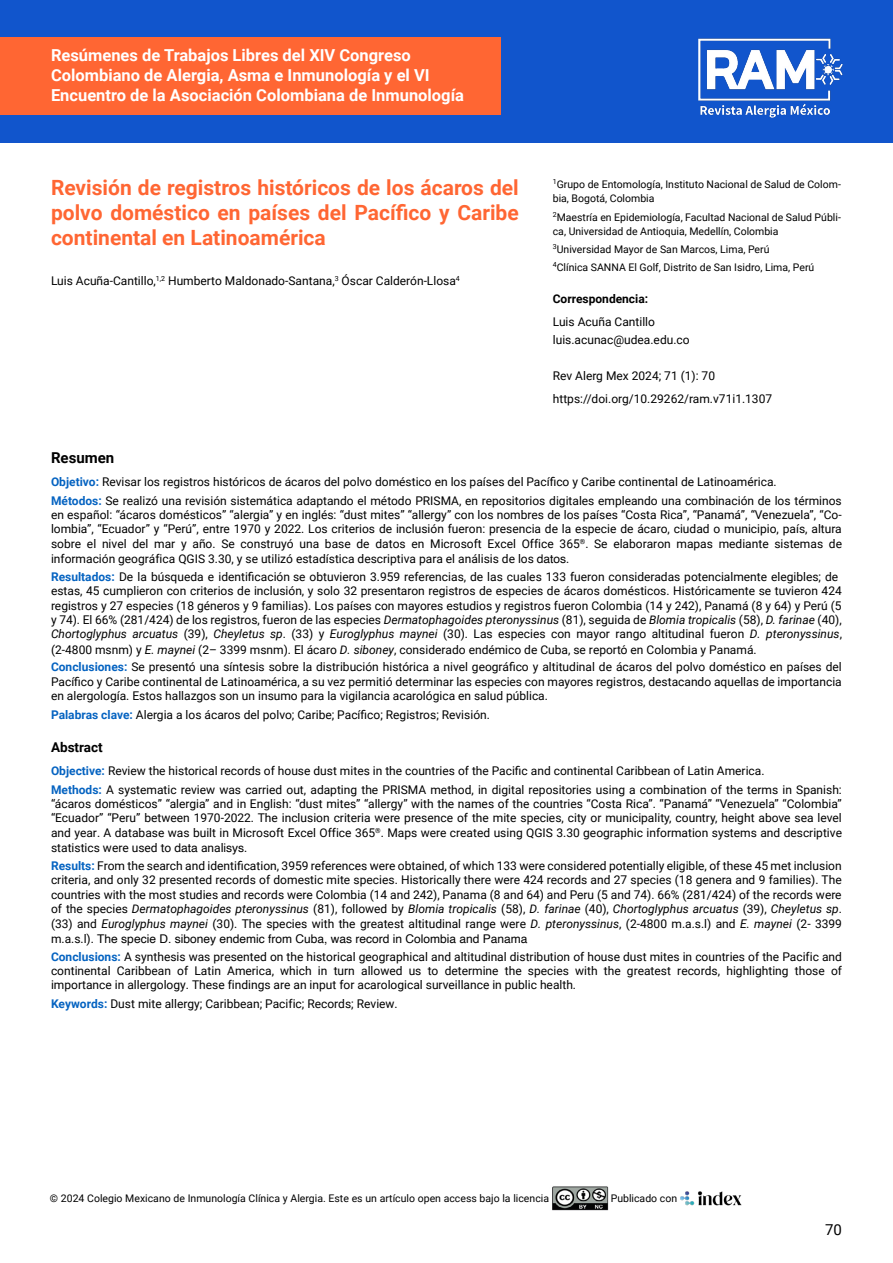
<style>
.page{position:relative;width:893px;height:1263px;background:#fff}
.page>*{position:absolute;margin:0;border:0;box-sizing:border-box;transform-origin:0 0}
.t1{font:700 21px/25.2px "Roboto";color:#f63;text-align:justify}
.t2{font:700 16.5px/19.8px "Roboto";color:#fff}
.t3{font:700 15px "Roboto";color:#000}
.t4{font:15px "Roboto";color:#000}
.t5{font:700 13.5px "Roboto";color:#000}
.t6{font:12px/14.4px "Roboto";color:#000}
.t7{font:12px "Helvetica";color:#000}
.t8{font:700 12px "Roboto";color:#000}
.t9{font:10.5px/14.1px "Roboto";color:#000}
.s1{font-weight:700;color:#0563c1}
.s2{font-family:"Helvetica"}
.s3{font-style:italic}
.s4{font-family:"Roboto"}
</style>
<div class="page">
<img style="left:680px;top:1191px;width:62px;height:15px">
<img style="left:552px;top:1186px;width:57px;height:24px">
<div style="left:0;top:0;width:893px;height:142px;background:#15c"></div>
<div style="left:0;top:37px;width:500px;height:78px;background:#f63"></div>
<img style="left:698px;top:38px;width:145px;height:80px">
<h2 class="t2" style="left:51px;top:45px;width:415px">Resúmenes de Trabajos Libres del XIV Congreso<br>Colombiano de Alergia, Asma e Inmunología y el VI<br>Encuentro de la Asociación Colombiana de Inmunología</h2>
<h1 class="t1" style="left:51px;top:174px;width:469px">Revisión de registros históricos de los ácaros del polvo doméstico en países del Pacífico y Caribe continental en Latinoamérica</h1>
<p class="t6" style="left:51px;top:273px;width:410px">Luis Acuña-Cantillo,<sup>1,2</sup> Humberto Maldonado-Santana,<sup>3</sup> Óscar Calderón-Llosa<sup>4</sup></p>
<p class="t9" style="left:553px;top:177px;width:290px"><sup>1</sup>Grupo de Entomología, Instituto Nacional de Salud de Colom&shy;bia, Bogotá, Colombia</p>
<p class="t9" style="left:553px;top:209px;width:290px"><sup>2</sup>Maestría en Epidemiología, Facultad Nacional de Salud Públi&shy;ca, Universidad de Antioquia, Medellín, Colombia</p>
<p class="t9" style="left:553px;top:240px;width:263px;line-height:18.3px"><sup>3</sup>Universidad Mayor de San Marcos, Lima, Perú<br><sup>4</sup>Clínica SANNA El Golf, Distrito de San Isidro, Lima, Perú</p>
<p class="t8" style="left:553px;top:290px;width:97px">Correspondencia:</p>
<p class="t6" style="left:553px;top:312px;width:138px;line-height:18.6px">Luis Acuña Cantillo luis.acunac@udea.edu.co</p>
<p class="t6" style="left:553px;top:364px;width:221px;line-height:23px">Rev Alerg Mex 2024; 71 (1): 70 https://doi.org/10.29262/ram.v71i1.1307</p>
<p class="t3" style="left:51px;top:447px;width:65px">Resumen</p>
<p class="t6" style="left:51px;top:472px;width:792px;line-height:18.6px"><span class="s1">Objetivo:</span> Revisar los registros históricos de ácaros del polvo doméstico en los países del Pacífico y Caribe continental de Latinoamérica.<br><span class="s1">Métodos:</span> Se realizó una revisión sistemática adaptando el método PRISMA, en repositorios digitales empleando una combinación de los términos</p>
<p class="t6" style="left:51px;top:507px;width:792px;text-align:justify">en español: “ácaros domésticos” “alergia” y en inglés: “dust mites” “allergy” con los nombres de los países “Costa Rica”, “Panamá”, “Venezuela”, “Co&shy;lombia”, “Ecuador” y “Perú”, entre 1970 y 2022. Los criterios de inclusión fueron: presencia de la especie de ácaro, ciudad o municipio, país, altura sobre el nivel del mar y año. Se construyó una base de datos en Microsoft Excel Office 365<sup>®</sup>. Se elaboraron mapas mediante sistemas de información geográfica QGIS 3.30, y se utilizó estadística descriptiva para el análisis de los <span class="s2">datos</span>.</p>
<p class="t6" style="left:51px;top:569px;width:792px"><span class="s1">Resultados:</span> De la búsqueda e identificación se obtuvieron 3.959 referencias, de las cuales 133 fueron consideradas potencialmente elegibles; de estas, 45 cumplieron con criterios de inclusión, y solo 32 presentaron registros de especies de ácaros domésticos. Históricamente se tuvieron 424 registros y 27 especies (18 géneros y 9 familias). Los países con mayores estudios y registros fueron Colombia (14 y 242), Panamá (8 y 64) y Perú (5 y 74). El 66% (281/424) de los registros, fueron de las especies <span class="s3">Dermatophagoides pteronyssinus</span> (81), seguida de <span class="s3">Blomia tropicalis</span> (58), <span class="s3">D. farinae</span> (40), <span class="s3">Chortoglyphus arcuatus</span> (39), <span class="s3">Cheyletus sp</span>. (33) y <span class="s3">Euroglyphus maynei</span> (30). Las especies con mayor rango altitudinal fueron <span class="s3">D. pteronyssinus</span>, (2-4800 msnm) y <span class="s3">E. maynei</span> (2– 3399 msnm). El ácaro <span class="s3">D. siboney</span>, considerado endémico de Cuba, se report<span class="s2">ó</span> en Colombia y Panamá.</p>
<p class="t6" style="left:51px;top:659px;width:792px;text-align:justify"><span class="s1">Conclusiones:</span> Se presentó una síntesis sobre la distribución histórica a nivel geográfico y altitudinal de ácaros del polvo doméstico en países del Pacífico y Caribe continental de Latinoamérica, a su vez permitió determinar las especies con mayores registros, destacando aquellas de importancia en alergología. Estos hallazgos son un insumo para la vigilancia acarológica en salud pública.</p>
<p class="t6" style="left:51px;top:707px;width:440px"><span class="s1">Palabras clave:</span> Alergia a los ácaros del polvo; Caribe; Pacífico; Registros; Revisión.</p>
<p class="t5" style="left:51px;top:738px;width:53px">Abstract</p>
<p class="t6" style="left:51px;top:761px;width:792px;line-height:18.6px"><span class="s1">Objective:</span> Review the historical records of house dust mites in the countries of the Pacific and continental Caribbean of Latin America.<br><span class="s1">Methods:</span> A systematic review was carried out, adapting the PRISMA method, in digital repositories using a combination of the terms in Spanish:</p>
<p class="t6" style="left:51px;top:796px;width:792px;text-align:justify">“ácaros domésticos” “alergia” and in English: “dust mites” “allergy” with the names of the countries “Costa Rica”. “Panamá” “Venezuela” “Colombia” “Ecuador” “Peru” between 1970-2022. The inclusion criteria were presence of the mite species, city or municipality, country, height above sea level and year. A database was built in Microsoft Excel Office 365<sup>®</sup>. Maps were created using QGIS 3.30 geographic information systems and descriptive statistics were used to <span class="s2">data</span> anal<span class="s2">isys</span>.</p>
<p class="t6" style="left:51px;top:858px;width:792px;text-align:justify"><span class="s1">Results:</span> From the search and identification, 3959 references were obtained, of which 133 were considered potentially eligible, of these 45 met inclusion criteria, and only 32 presented records of domestic mite species. Historically there were 424 records and 27 species (18 genera and 9 families). The countries with the most studies and records were Colombia (14 and 242), Panama (8 and 64) and Peru (5 and 74). 66% (281/424) of the records were of the species <span class="s3">Dermatophagoides pteronyssinus</span> (81), followed by <span class="s3">Blomia tropicalis</span> (58), <span class="s3">D. farinae</span> (40), <span class="s3">Chortoglyphus arcuatus</span> (39), <span class="s3">Cheyletus sp</span>. (33) and <span class="s3">Euroglyphus maynei</span> (30). The species with the greatest altitudinal range were <span class="s3">D. pteronyssinus</span>, (2-4800 m.a.s.l) and <span class="s3">E. maynei</span> (2- 3399</p>
<p class="t7" style="left:51px;top:929px;width:478px"><span class="s4">m.a.s.l).</span> The specie D. siboney endemic from Cuba, was record in Colombia and Panama</p>
<p class="t6" style="left:51px;top:949px;width:792px;text-align:justify"><span class="s1">Conclusions:</span> A synthesis was presented on the historical geographical and altitudinal distribution of house dust mites in countries of the Pacific and continental Caribbean of Latin America, which in turn allowed us to determine the species with the greatest records, highlighting those of importance in allergology. These findings are an input for acarological surveillance in public health.</p>
<p class="t6" style="left:51px;top:996px;width:348px"><span class="s1">Keywords:</span> Dust mite allergy; Caribbean; Pacific; Records; Review.</p>
<p class="t9" style="left:50px;top:1190px;width:501px">© 2024 Colegio Mexicano de Inmunología Clínica y Alergia. Este es un artículo open access bajo la licencia</p>
<p class="t9" style="left:611px;top:1190px;width:68px">Publicado con</p>
<p class="t4" style="left:825px;top:1219px;width:18px">70</p>
</div>
